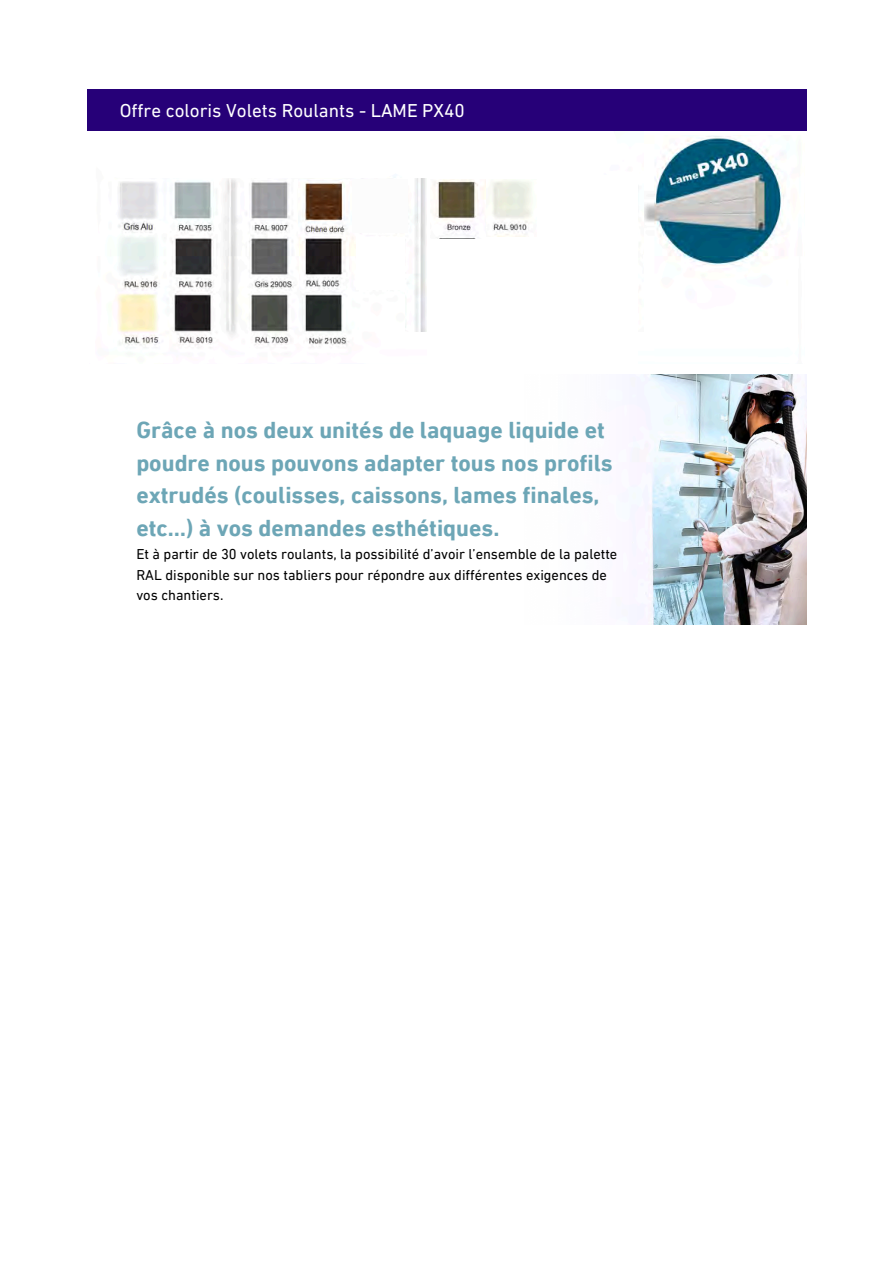
<style>
.page{position:relative;width:894px;height:1264px;background:#fff}
.page>*{position:absolute;margin:0;border:0;box-sizing:border-box;transform-origin:0 0}
.t1{font:700 23.4px/32.5px "DIN Next Devanagari Std";color:#6da6b6}
.t2{font:19.05px "DIN Next LT Pro";color:#fff}
.t3{font:14.4px/20.2px "DIN Next Devanagari Std";color:#000}
</style>
<div class="page">
<img style="left:117px;top:136px;width:667px;height:212px">
<img style="left:299px;top:180px;width:50px;height:110px">
<div style="left:356px;top:237px;width:49px;height:52px;background:#fff"></div>
<img style="left:405px;top:136px;width:237px;height:195px">
<div style="left:426px;top:175px;width:211px;height:189px;background:#fff"></div>
<img style="left:433px;top:180px;width:99px;height:58px">
<div style="left:352px;top:180px;width:55px;height:53px;background:#fcfcfc"></div>
<div style="left:89px;top:115px;width:321px;height:63px;background:#fff;border-radius:31px"></div>
<div style="left:380px;top:115px;width:237px;height:63px;background:#fff;border-radius:31px"></div>
<div style="left:87px;top:89px;width:719px;height:42px;background:#260078"></div>
<img style="left:653px;top:375px;width:153px;height:249px">
<img style="left:645px;top:375px;width:8px;height:240px">
<p class="t2" style="left:120px;top:103px;width:346px">Offre coloris Volets Roulants - LAME PX40</p>
<p class="t1" style="left:136px;top:416px;width:477px">Grâce à nos deux unités de laquage liquide et poudre nous pouvons adapter tous nos profils extrudés (coulisses, caissons, lames finales, etc…) à vos demandes esthétiques.</p>
<p class="t3" style="left:136px;top:545px;width:482px">Et à partir de 30 volets roulants, la possibilité d’avoir l’ensemble de la palette<br>RAL disponible sur nos tabliers pour répondre aux différentes exigences de vos chantiers.</p>
</div>
